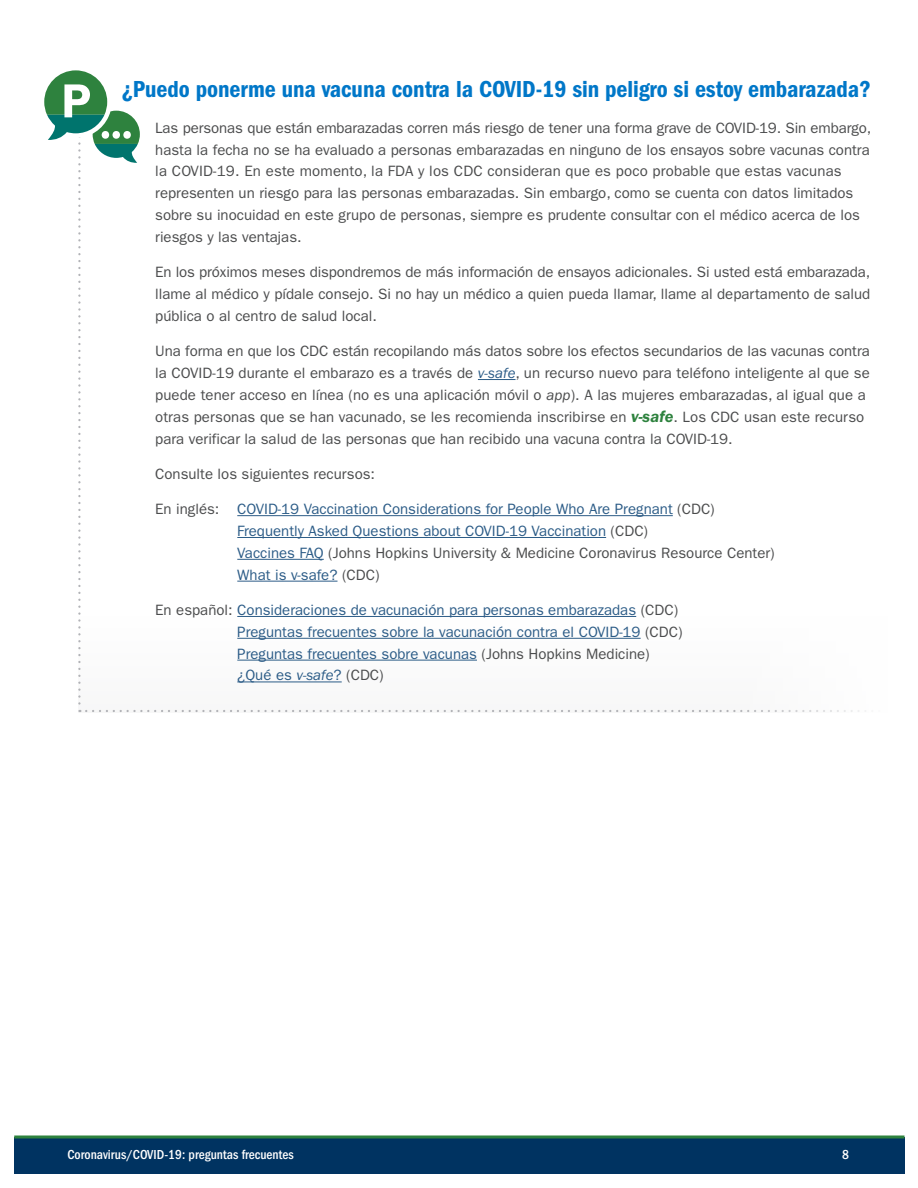
<style>
.page{position:relative;width:918px;height:1188px;background:#fff}
.page>*{position:absolute;margin:0;border:0;box-sizing:border-box;transform-origin:0 0}
.t1{font:24px "ITC Franklin Gothic Std Dm Cd";letter-spacing:-.005em;color:#0077c8}
.t2{font:15px/21.9px "ITC Franklin Gothic Std";color:#4b4c4d}
.t3{font:15px "ITC Franklin Gothic Std";color:#2c5c87}
.t4{font:500 condensed 13.5px "ITC Franklin Gothic Std";color:#fff}
.s1{font-style:italic;color:#2c5c87}
.s2{font-style:italic}
.s3{font-weight:600;font-style:italic;font-size:16.5px;color:#2e823e}
.s4{color:#4b4c4d}
.s5{color:#2c5c87}
</style>
<div class="page">
<svg style="left:44px;top:70px;width:685px;height:642px"></svg>
<div style="left:14px;top:1137px;width:890px;height:37px;background:#003361"></div>
<hr style="left:14px;top:1136px;width:890px;height:2px;background:#2e823e">
<hr style="left:478px;top:379px;width:38px;height:1px;background:#2c5c87">
<hr style="left:237px;top:515px;width:436px;height:1px;background:#2c5c87">
<hr style="left:237px;top:537px;width:369px;height:1px;background:#2c5c87">
<hr style="left:237px;top:559px;width:87px;height:1px;background:#2c5c87">
<hr style="left:237px;top:581px;width:100px;height:1px;background:#2c5c87">
<hr style="left:237px;top:616px;width:399px;height:1px;background:#2c5c87">
<hr style="left:237px;top:638px;width:404px;height:1px;background:#2c5c87">
<hr style="left:237px;top:660px;width:240px;height:1px;background:#2c5c87">
<hr style="left:237px;top:682px;width:105px;height:1px;background:#2c5c87">
<h2 class="t1" style="left:122px;top:76px;width:751px">¿Puedo ponerme una vacuna contra la COVID-19 sin peligro si estoy embarazada?</h2>
<p class="t2" style="left:155px;top:117px;width:718px">Las personas que están embarazadas corren más riesgo de tener una forma grave de COVID-19. Sin embargo, hasta la fecha no se ha evaluado a personas embarazadas en ninguno de los ensayos sobre vacunas contra la COVID-19. En este momento, la FDA y los CDC consideran que es poco probable que estas vacunas representen un riesgo para las personas embarazadas. Sin embargo, como se cuenta con datos limitados sobre su inocuidad en este grupo de personas, siempre es prudente consultar con el médico acerca de los riesgos y las ventajas.</p>
<p class="t2" style="left:155px;top:261px;width:717px;text-align:justify">En los próximos meses dispondremos de más información de ensayos adicionales. Si usted está embarazada, llame al médico y pídale consejo. Si no hay un médico a quien pueda llamar, llame al departamento de salud pública o al centro de salud local.</p>
<p class="t2" style="left:155px;top:340px;width:716px">Una forma en que los CDC están recopilando más datos sobre los efectos secundarios de las vacunas contra la COVID-19 durante el embarazo es a través de <span class="s1">v-safe</span>, un recurso nuevo para teléfono inteligente al que se puede tener acceso en línea (no es una aplicación móvil o <span class="s2">app</span>). A las mujeres embarazadas, al igual que a otras personas que se han vacunado, se les recomienda inscribirse en <span class="s3">v-safe</span>. Los CDC usan este recurso para verificar la salud de las personas que han recibido una vacuna contra la COVID-19.</p>
<p class="t2" style="left:155px;top:463px;width:221px">Consulte los siguientes recursos:</p>
<p class="t3" style="left:155px;top:500px;width:561px"><span class="s4">En inglés:</span> COVID-19 Vaccination Considerations for People Who Are Pregnant <span class="s4">(CDC)</span></p>
<p class="t3" style="left:237px;top:522px;width:412px">Frequently Asked Questions about COVID-19 Vaccination <span class="s4">(CDC)</span></p>
<p class="t2" style="left:237px;top:542px;width:539px"><span class="s5">Vaccines FAQ</span> (Johns Hopkins University &amp; Medicine Coronavirus Resource Center)</p>
<p class="t3" style="left:237px;top:566px;width:144px">What is v-safe? <span class="s4">(CDC)</span></p>
<p class="t3" style="left:155px;top:601px;width:524px"><span class="s4">En español:</span> Consideraciones de vacunación para personas embarazadas <span class="s4">(CDC)</span></p>
<p class="t3" style="left:237px;top:623px;width:447px">Preguntas frecuentes sobre la vacunación contra el COVID-19 <span class="s4">(CDC)</span></p>
<p class="t3" style="left:237px;top:645px;width:414px">Preguntas frecuentes sobre vacunas <span class="s4">(Johns Hopkins Medicine)</span></p>
<p class="t3" style="left:237px;top:667px;width:148px">¿Qué es <span class="s2">v-safe</span>? <span class="s4">(CDC)</span></p>
<p class="t4" style="left:68px;top:1147px;width:228px">Coronavirus/COVID-19: preguntas frecuentes</p>
<p class="t4" style="left:842px;top:1147px;width:8px">8</p>
</div>
